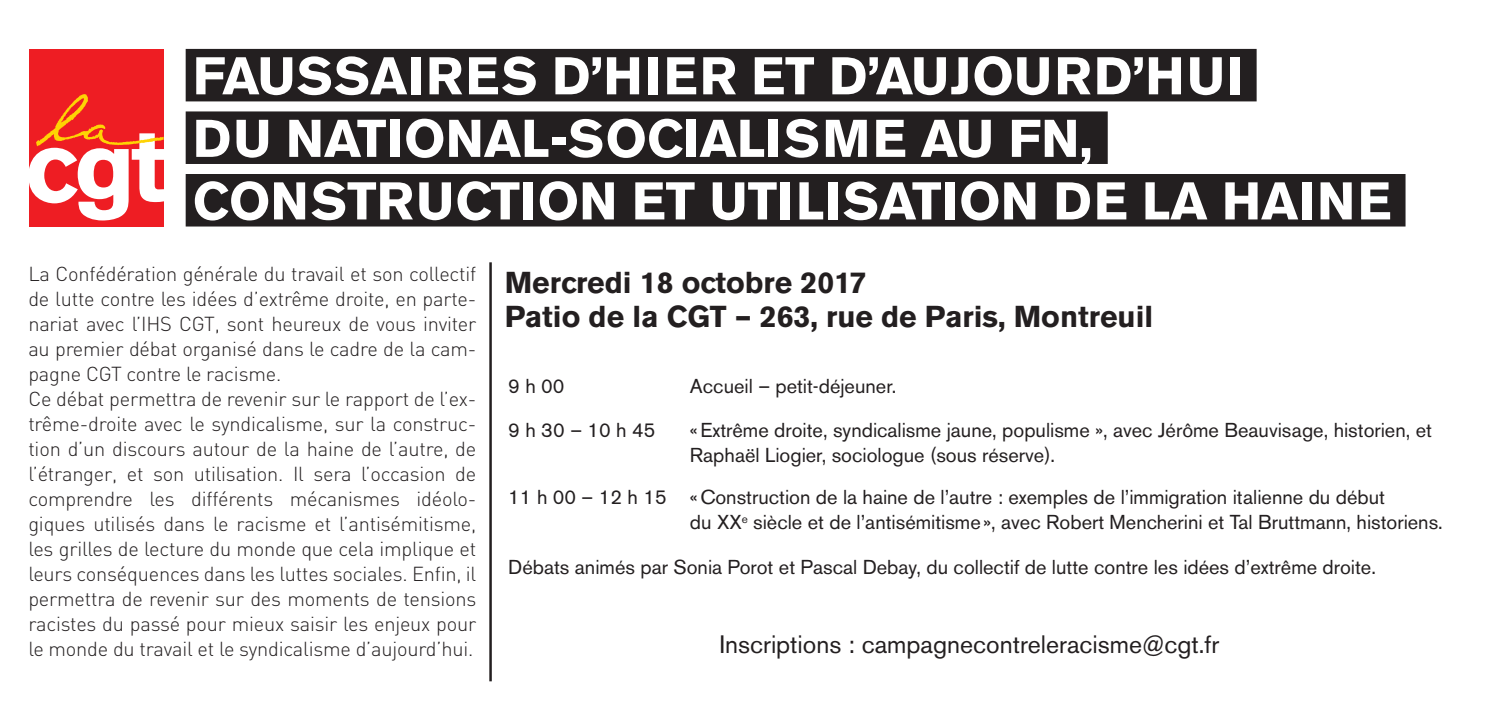
<style>
.page{position:relative;width:1489px;height:709px;background:#fff}
.page>*{position:absolute;margin:0;border:0;box-sizing:border-box;transform-origin:0 0}
.Style_de_paragraphe{font:700 52.5px "Akzidenz Grotesk BE";color:#fff}
.Style_de_paragraphe-2{font:700 52.5px "Akzidenz Grotesk BE";letter-spacing:.02em;color:#fff}
.Style_de_paragraphe-3{font:700 30px "Akzidenz Grotesk BE";color:#231f20}
.t1{font:25px "Akzidenz Grotesk BE";color:#231f20}
.Style_de_paragraphe-4{font:300 20px/25px "DIN";letter-spacing:-.01em;color:#231f20;text-align:justify}
.t2{font:20px/25px "Akzidenz Grotesk BE";color:#231f20}
</style>
<div class="page">
<div style="left:186px;top:49px;width:1070px;height:52px;background:#231f20"></div>
<div style="left:186px;top:111px;width:921px;height:53px;background:#231f20"></div>
<div style="left:186px;top:174px;width:1219px;height:52px;background:#231f20"></div>
<div style="left:29px;top:49px;width:135px;height:178px;background:#ee1d23"></div>
<svg style="left:29px;top:94px;width:135px;height:126px"></svg>
<hr style="left:489px;top:262px;width:3px;height:419px;background:#231f20">
<p class="Style_de_paragraphe-2" style="left:193px;top:46px;width:1052px">FAUSSAIRES D’HIER ET D’AUJOURD’HUI</p>
<p class="Style_de_paragraphe" style="left:193px;top:108px;width:901px">DU NATIONAL-SOCIALISME AU FN,</p>
<p class="Style_de_paragraphe" style="left:193px;top:171px;width:1200px">CONSTRUCTION ET UTILISATION DE LA HAINE</p>
<p class="Style_de_paragraphe-4" style="left:28px;top:261px;width:449px">La Confédération générale du travail et son collectif de lutte contre les idées d’extrême droite, en parte&shy;nariat avec l’IHS CGT, sont heureux de vous inviter au premier débat organisé dans le cadre de la cam&shy;pagne CGT contre le racisme.</p>
<p class="Style_de_paragraphe-4" style="left:28px;top:386px;width:449px">Ce débat permettra de revenir sur le rapport de l’ex&shy;trême-droite avec le syndicalisme, sur la construc&shy;tion d’un discours autour de la haine de l’autre, de l’étranger, et son utilisation. Il sera l’occasion de comprendre les différents mécanismes idéolo&shy;giques utilisés dans le racisme et l’antisémitisme, les grilles de lecture du monde que cela implique et leurs conséquences dans les luttes sociales. Enfin, il permettra de revenir sur des moments de tensions racistes du passé pour mieux saisir les enjeux pour le monde du travail et le syndicalisme d’aujourd’hui.</p>
<p class="Style_de_paragraphe-3" style="left:504px;top:265px;width:363px">Mercredi 18 octobre 2017</p>
<p class="Style_de_paragraphe-3" style="left:504px;top:300px;width:650px">Patio de la CGT – 263, rue de Paris, Montreuil</p>
<p class="t2" style="left:508px;top:374px;width:58px">9 h 00</p>
<p class="t2" style="left:690px;top:374px;width:208px">Accueil – petit-déjeuner.</p>
<p class="t2" style="left:508px;top:417px;width:149px">9 h 30 – 10 h 45</p>
<p class="t2" style="left:690px;top:417px;width:743px">«Extrême droite, syndicalisme jaune, populisme », avec Jérôme Beauvisage, historien, et<br>Raphaël Liogier, sociologue (sous réserve).</p>
<p class="t2" style="left:508px;top:485px;width:160px">11 h 00 – 12 h 15</p>
<p class="t2" style="left:690px;top:485px;width:754px">«Construction de la haine de l’autre : exemples de l’immigration italienne du début<br>du XX<sup>e</sup> siècle et de l’antisémitisme», avec Robert Mencherini et Tal Bruttmann, historiens.</p>
<p class="t2" style="left:508px;top:554px;width:869px">Débats animés par Sonia Porot et Pascal Debay, du collectif de lutte contre les idées d’extrême droite.</p>
<p class="t1" style="left:719px;top:629px;width:501px">Inscriptions : campagnecontreleracisme@cgt.fr</p>
</div>
